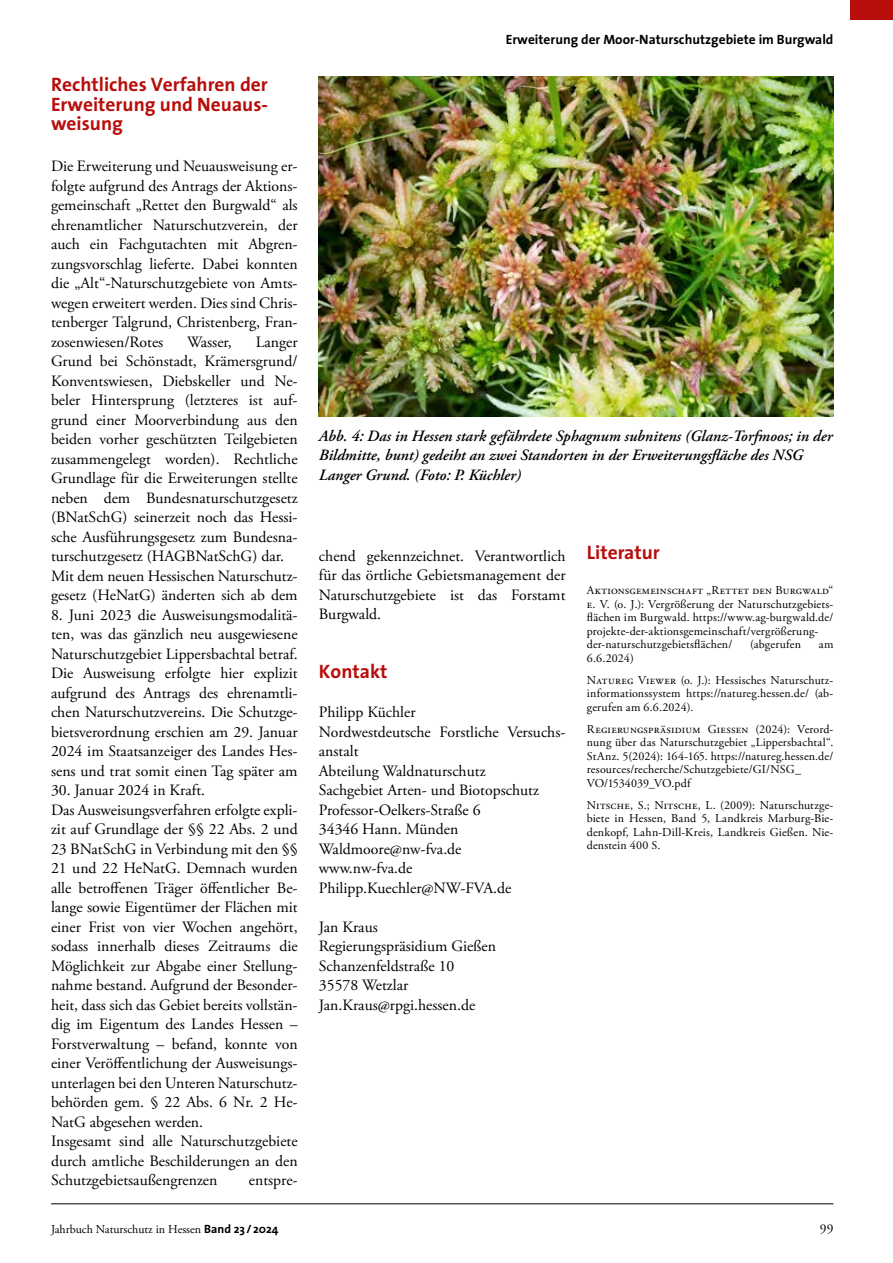
<style>
.page{position:relative;width:893px;height:1263px;background:#fff}
.page>*{position:absolute;margin:0;border:0;box-sizing:border-box;transform-origin:0 0}
.t1{font:700 19.5px/19.5px "The Sans";color:#b70e0c;text-align:justify}
.t2{font:15.75px/19.5px "Adobe Garamond Pro";letter-spacing:-.005em;color:#000}
.t3{font:italic 600 15.75px/19.5px "Adobe Garamond Pro";color:#000}
.t4{font:700 13.5px "The Sans";color:#000}
.t5{font:13.5px "Adobe Garamond Pro";color:#000}
.t6{font:12px/13.5px "Adobe Garamond Pro";letter-spacing:.015em;color:#000}
.s1{font-family:"The Sans";font-weight:700}
</style>
<div class="page">
<hr style="left:51px;top:1203px;width:782px;height:1px;background:#000">
<div style="left:850px;top:0;width:43px;height:20px;background:#b70e0c"></div>
<img style="left:319px;top:77px;width:514px;height:340px">
<p class="t1" style="left:51px;top:74px;width:218px">Rechtliches Verfahren der Erweiterung und Neuaus&shy;weisung</p>
<p class="t2" style="left:51px;top:157px;width:248px;text-align:justify">Die Erweiterung und Neuausweisung er&shy;folgte aufgrund des Antrags der Aktions&shy;gemeinschaft „Rettet den Burgwald“ als ehrenamtlicher Naturschutzverein, der auch ein Fachgutachten mit Abgren&shy;zungsvorschlag lieferte. Dabei konnten die „Alt“-Naturschutzgebiete von Amts&shy;wegen erweitert werden. Dies sind Chris&shy;tenberger Talgrund, Christenberg, Fran&shy;zosenwiesen/Rotes</p>
<p class="t2" style="left:51px;top:332px;width:248px;text-indent:205px">Langer Grund bei Schönstadt, Krämersgrund/ Konventswiesen, Diebskeller und Ne&shy;beler Hintersprung (letzteres ist auf&shy;grund einer Moorverbindung aus den beiden vorher geschützten Teilgebieten zusammengelegt worden). Rechtliche Grundlage für die Erweiterungen stellte neben dem Bundesnaturschutzgesetz (BNatSchG) seinerzeit noch das Hessi&shy;sche Ausführungsgesetz zum Bundesna&shy;turschutzgesetz (HAGBNatSchG) dar.<br>Mit dem neuen Hessischen Naturschutz&shy;gesetz (HeNatG) änderten sich ab dem</p>
<p class="t2" style="left:51px;top:605px;width:248px;text-align:justify">8. Juni 2023 die Ausweisungsmodalitä&shy;ten, was das gänzlich neu ausgewiesene Naturschutzgebiet Lippersbachtal betraf.<br>Die Ausweisung erfolgte hier explizit aufgrund des Antrags des ehrenamtli&shy;chen Naturschutzvereins. Die Schutzge&shy;bietsverordnung erschien am 29. Januar 2024 im Staatsanzeiger des Landes Hes&shy;sens und trat somit einen Tag später am</p>
<p class="t2" style="left:51px;top:781px;width:248px">30. Januar 2024 in Kraft.<br>Das Ausweisungsverfahren erfolgte expli&shy;zit auf Grundlage der §§ 22 Abs. 2 und 23 BNatSchG in Verbindung mit den §§ 21 und 22 HeNatG. Demnach wurden alle betroffenen Träger öffentlicher Be&shy;lange sowie Eigentümer der Flächen mit einer Frist von vier Wochen angehört, sodass innerhalb dieses Zeitraums die Möglichkeit zur Abgabe einer Stellung&shy;nahme bestand. Aufgrund der Besonder&shy;heit, dass sich das Gebiet bereits vollstän&shy;dig im Eigentum des Landes Hessen – Forstverwaltung – befand, konnte von einer Veröffentlichung der Ausweisungs&shy;unterlagen bei den Unteren Naturschutz&shy;behörden gem. § 22 Abs. 6 Nr. 2 He-NatG abgesehen werden.<br>Insgesamt sind alle Naturschutzgebiete durch amtliche Beschilderungen an den Schutzgebietsaußengrenzen</p>
<p class="t2" style="left:187px;top:332px;width:46px">Wasser,</p>
<p class="t2" style="left:249px;top:1171px;width:50px">entspre-</p>
<p class="t4" style="left:506px;top:28px;width:329px">Erweiterung der Moor-Naturschutzgebiete im Burgwald</p>
<p class="t3" style="left:319px;top:426px;width:515px">Abb. 4: Das in Hessen stark gefährdete Sphagnum subnitens (Glanz-Torfmoos; in der<br>Bildmitte, bunt) gedeiht an zwei Standorten in der Erweiterungsfläche des NSG<br>Langer Grund. (Foto: P. Küchler)</p>
<p class="t2" style="left:319px;top:547px;width:248px;text-align:justify">chend gekennzeichnet. Verantwortlich für das örtliche Gebietsmanagement der Naturschutzgebiete ist das Forstamt Burgwald.</p>
<p class="t1" style="left:319px;top:661px;width:70px">Kontakt</p>
<p class="t2" style="left:319px;top:703px;width:248px">Philipp Küchler<br>Nordwestdeutsche Forstliche Versuchs&shy;anstalt<br>Abteilung Waldnaturschutz<br>Sachgebiet Arten- und Biotopschutz<br>Professor-Oelkers-Straße 6<br>34346 Hann. Münden<br>Waldmoore@nw-fva.de<br>www.nw-fva.de<br>Philipp.Kuechler@NW-FVA.de</p>
<p class="t2" style="left:319px;top:917px;width:179px">Jan Kraus<br>Regierungspräsidium Gießen<br>Schanzenfeldstraße 10<br>35578 Wetzlar<br>Jan.Kraus@rpgi.hessen.de</p>
<p class="t1" style="left:587px;top:542px;width:75px">Literatur</p>
<p class="t6" style="left:587px;top:584px;width:248px">Aktionsgemeinschaft „Rettet den Burgwald“ e. V. (o. J.): Vergrößerung der Naturschutzgebiets&shy;flächen im Burgwald. https://www.ag-burgwald.de/ projekte-der-aktionsgemeinschaft/vergrößerung&shy;der-naturschutzgebietsflächen/</p>
<p class="t6" style="left:750px;top:638px;width:52px">(abgerufen</p>
<p class="t6" style="left:819px;top:638px;width:16px">am</p>
<p class="t6" style="left:587px;top:647px;width:248px;line-height:22px">6.6.2024)<br>Natureg Viewer (o. J.): Hessisches Naturschutz-</p>
<p class="t6" style="left:587px;top:687px;width:248px">informationssystem https://natureg.hessen.de/ (ab&shy;gerufen am 6.6.2024).</p>
<p class="t6" style="left:587px;top:722px;width:248px">Regierungspräsidium Giessen (2024): Verord&shy;nung über das Naturschutzgebiet „Lippersbachtal“.<br>StAnz. 5(2024): 164-165. https://natureg.hessen.de/ resources/recherche/Schutzgebiete/GI/NSG_ VO/1534039_VO.pdf</p>
<p class="t6" style="left:587px;top:798px;width:248px;text-align:justify">Nitsche, S.; Nitsche, L. (2009): Naturschutzge&shy;biete in Hessen, Band 5, Landkreis Marburg-Bie&shy;denkopf, Lahn-Dill-Kreis, Landkreis Gießen. Nie&shy;denstein 400 S.</p>
<p class="t6" style="left:51px;top:1223px;width:229px">Jahrbuch Naturschutz in Hessen <span class="s1">Band 23 / 2024</span></p>
<p class="t5" style="left:820px;top:1221px;width:15px">99</p>
</div>
